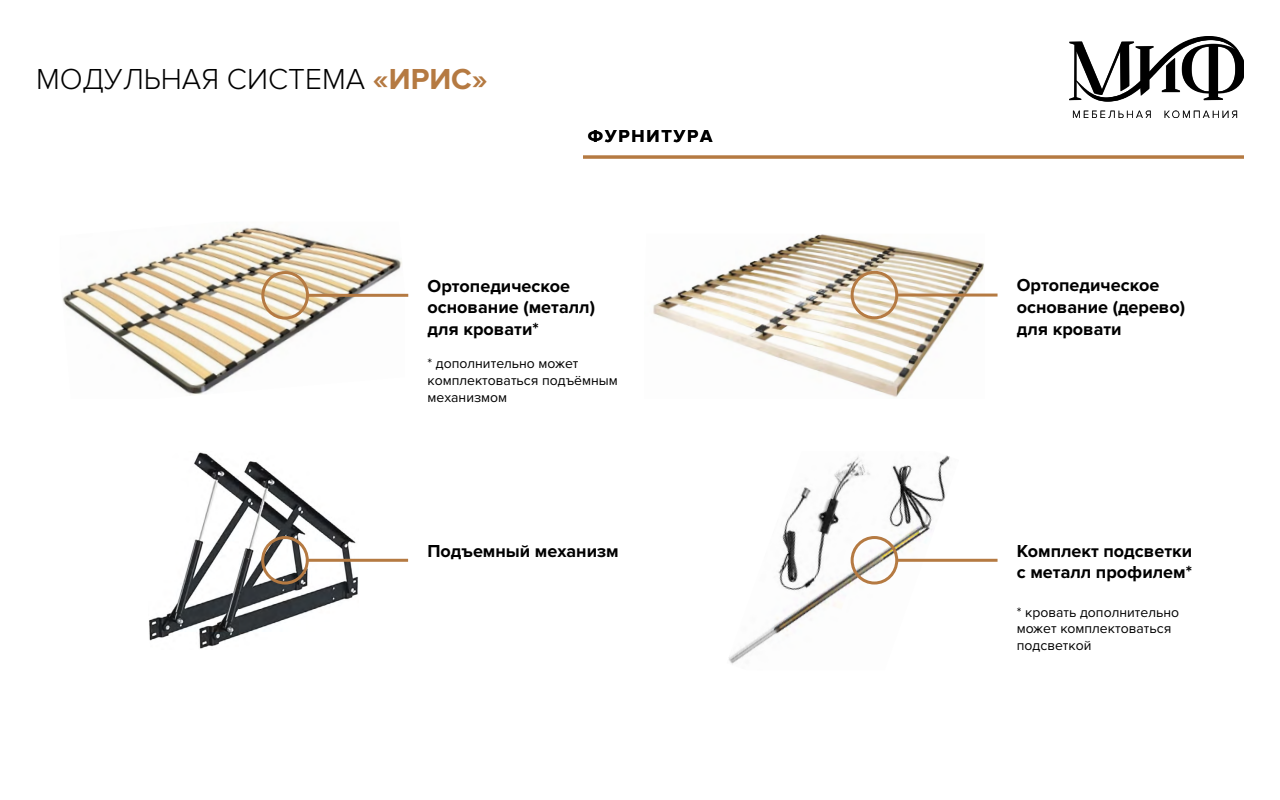
<style>
.page{position:relative;width:1280px;height:800px;background:#fff}
.page>*{position:absolute;margin:0;border:0;box-sizing:border-box;transform-origin:0 0}
.t1{font:300 30px "Proxima Nova";color:#000}
.t2{font:700 18px/21.6px "Proxima Nova";color:#000}
.t3{font:700 18px "Proxima Nova";letter-spacing:.1em;color:#000}
.t4{font:14px/16.8px "Proxima Nova";color:#000}
.s1{font-weight:700;color:#b57a42}
</style>
<div class="page">
<img style="left:1069px;top:36px;width:175px;height:81px">
<hr style="left:583px;top:156px;width:661px;height:3px;background:#b57a42">
<img style="left:729px;top:455px;width:230px;height:209px">
<img style="left:653px;top:234px;width:332px;height:164px">
<img style="left:62px;top:227px;width:343px;height:168px">
<img style="left:149px;top:452px;width:209px;height:197px">
<hr style="left:898px;top:294px;width:100px;height:3px;background:#b57a42">
<hr style="left:898px;top:559px;width:100px;height:3px;background:#b57a42">
<hr style="left:308px;top:294px;width:100px;height:3px;background:#b57a42">
<hr style="left:308px;top:559px;width:100px;height:3px;background:#b57a42">
<div style="left:851px;top:271px;width:47px;height:48px;border:3px solid #b57a42;border-radius:50%"></div>
<div style="left:851px;top:536px;width:47px;height:49px;border:3px solid #b57a42;border-radius:50%"></div>
<div style="left:261px;top:271px;width:48px;height:49px;border:3px solid #b57a42;border-radius:50%"></div>
<div style="left:261px;top:536px;width:48px;height:49px;border:3px solid #b57a42;border-radius:50%"></div>
<h1 class="t1" style="left:36px;top:61px;width:453px">МОДУЛЬНАЯ СИСТЕМА <span class="s1">«ИРИС»</span></h1>
<p class="t3" style="left:588px;top:126px;width:126px">ФУРНИТУРА</p>
<p class="t2" style="left:428px;top:275px;width:169px">Ортопедическое основание (металл) для кровати*</p>
<p class="t4" style="left:428px;top:356px;width:192px">* дополнительно может комплектоваться подъёмным механизмом</p>
<p class="t2" style="left:427px;top:540px;width:193px">Подъемный механизм</p>
<p class="t2" style="left:1017px;top:275px;width:170px">Ортопедическое основание (дерево) для кровати</p>
<p class="t2" style="left:1017px;top:540px;width:177px">Комплект подсветки с металл профилем*</p>
<p class="t4" style="left:1017px;top:604px;width:164px">* кровать дополнительно может комплектоваться подсветкой</p>
</div>
